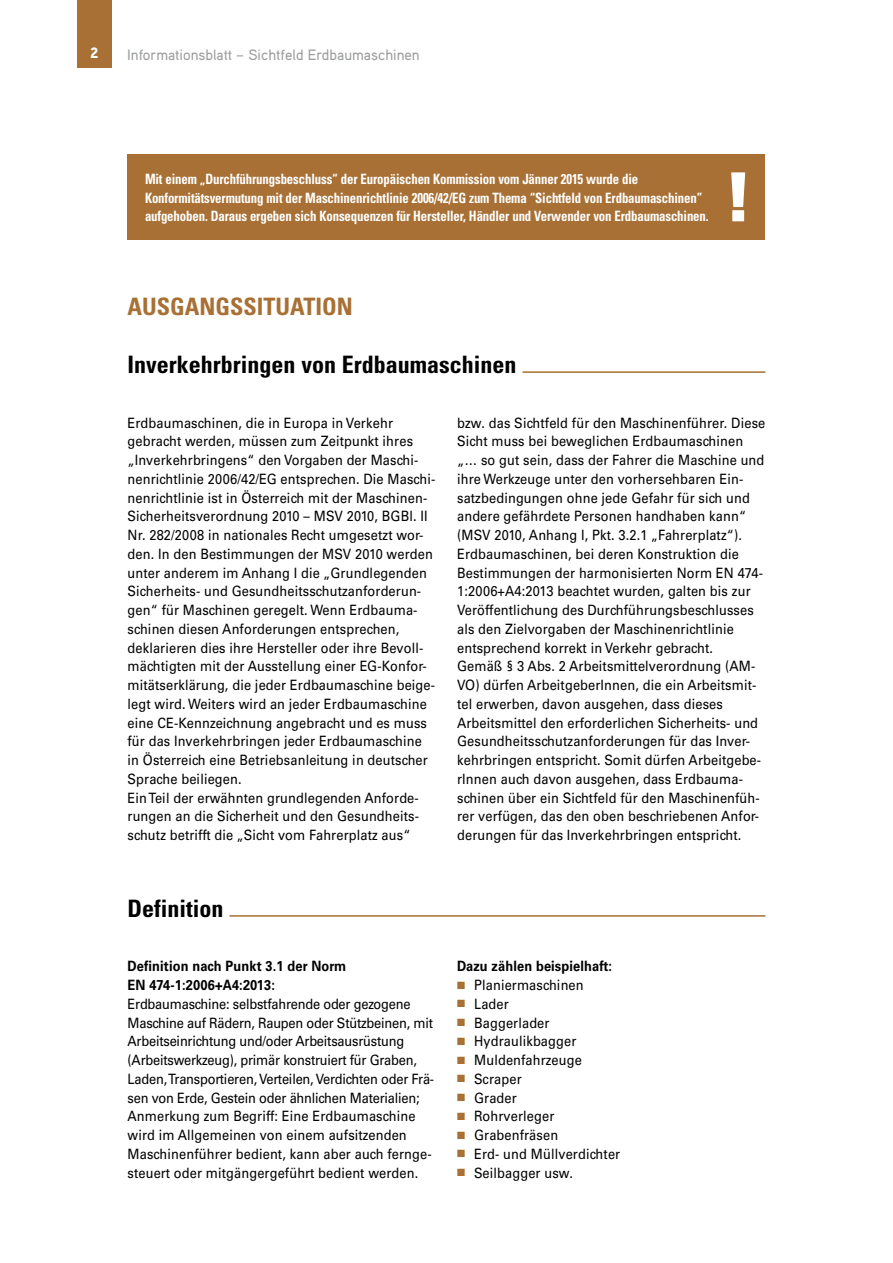
<style>
.page{position:relative;width:893px;height:1263px;background:#fff}
.page>*{position:absolute;margin:0;border:0;box-sizing:border-box;transform-origin:0 0}
.Head_Linie{font:700 condensed 24px "Univers";color:#000}
.Head_Zwischen{font:700 condensed 24px "Univers";color:#a87034}
.t1{font:500 15px "Aaux Pro";color:#9c9e9f}
.t2{font:900 15px "Aaux Pro";color:#fff}
.Lauftext{font:14.25px/18.8px "Univers";letter-spacing:.01em;color:#000;scale:.9 1}
.Lauftext-2{font:14.25px/18.8px "Univers";letter-spacing:-.015em;color:#000;scale:.9 1}
.t3{font:700 condensed 14.25px/18.8px "Univers";letter-spacing:-.01em;color:#fff;scale:.9 1}
.Lauftext-3{font:700 14.25px/18.8px "Univers";letter-spacing:.01em;color:#000;scale:.9 1}
.s1{color:#a87034}
</style>
<div class="page">
<div style="left:78px;top:0;width:34px;height:68px;background:#a87034"></div>
<hr style="left:522px;top:371px;width:243px;height:2px;background:#a87034">
<hr style="left:229px;top:915px;width:536px;height:2px;background:#a87034">
<div style="left:128px;top:154px;width:637px;height:86px;background:#a87034"></div>
<svg style="left:731px;top:172px;width:14px;height:49px"></svg>
<p class="t2" style="left:90px;top:44px;width:10px">2</p>
<p class="t1" style="left:127px;top:45px;width:294px">Informationsblatt – Sichtfeld Erdbaumaschinen</p>
<p class="t3" style="left:145px;top:169px;width:628px">Mit einem „Durchführungsbeschluss“ der Europäischen Kommission vom Jänner 2015 wurde die<br>Konformitätsvermutung mit der Maschinenrichtlinie 2006/42/EG zum Thema “Sichtfeld von Erdbaumaschinen” aufgehoben. Daraus ergeben sich Konsequenzen für Hersteller, Händler und Verwender von Erdbaumaschinen.</p>
<p class="Head_Zwischen" style="left:128px;top:292px;width:227px">AUSGANGSSITUATION</p>
<p class="Head_Linie" style="left:128px;top:350px;width:390px">Inverkehrbringen von Erdbaumaschinen</p>
<p class="Lauftext" style="left:128px;top:413px;width:344px">Erdbaumaschinen, die in Europa in Verkehr gebracht werden, müssen zum Zeitpunkt ihres „Inverkehrbringens“ den Vorgaben der Maschi&shy;nenrichtlinie 2006/42/EG entsprechen. Die Maschi&shy;nenrichtlinie ist in Österreich mit der Maschinen-Sicherheitsverordnung 2010 – MSV 2010, BGBl. II Nr. 282/2008 in nationales Recht umgesetzt wor&shy;den. In den Bestimmungen der MSV 2010 werden unter anderem im Anhang I die „Grundlegenden Sicherheits- und Gesundheitsschutzanforderun&shy;gen“ für Maschinen geregelt. Wenn Erdbauma&shy;schinen diesen Anforderungen entsprechen, deklarieren dies ihre Hersteller oder ihre Bevoll&shy;mächtigten mit der Ausstellung einer EG-Konfor&shy;mitätserklärung, die jeder Erdbaumaschine beige&shy;legt wird. Weiters wird an jeder Erdbaumaschine eine CE-Kennzeichnung angebracht und es muss für das Inverkehrbringen jeder Erdbaumaschine in Österreich eine Betriebsanleitung in deutscher Sprache beiliegen.</p>
<p class="Lauftext" style="left:128px;top:788px;width:325px;text-align:justify">Ein Teil der erwähnten grundlegenden Anforde&shy;rungen an die Sicherheit und den Gesundheits&shy;schutz betrifft die „Sicht vom Fahrerplatz aus“</p>
<p class="Lauftext" style="left:457px;top:413px;width:344px">bzw. das Sichtfeld für den Maschinenführer. Diese Sicht muss bei beweglichen Erdbaumaschinen „… so gut sein, dass der Fahrer die Maschine und ihre Werkzeuge unter den vorhersehbaren Ein&shy;satzbedingungen ohne jede Gefahr für sich und andere gefährdete Personen handhaben kann“ (MSV 2010, Anhang I, Pkt. 3.2.1 „Fahrerplatz“).<br>Erdbaumaschinen, bei deren Konstruktion die Bestimmungen der harmonisierten Norm EN 474- 1:2006+A4:2013 beachtet wurden, galten bis zur Veröffentlichung des Durchführungsbeschlusses als den Zielvorgaben der Maschinenrichtlinie entsprechend korrekt in Verkehr gebracht.</p>
<p class="Lauftext" style="left:457px;top:657px;width:339px">Gemäß § 3 Abs. 2 Arbeitsmittelverordnung (AM-VO) dürfen ArbeitgeberInnen, die ein Arbeitsmit&shy;tel erwerben, davon ausgehen, dass dieses Arbeitsmittel den erforderlichen Sicherheits- und Gesundheitsschutzanforderungen für das Inver&shy;kehrbringen entspricht. Somit dürfen Arbeitgebe&shy;rInnen auch davon ausgehen, dass Erdbauma&shy;schinen über ein Sichtfeld für den Maschinenfüh&shy;rer verfügen, das den oben beschriebenen Anfor&shy;derungen für das Inverkehrbringen entspricht.</p>
<p class="Head_Linie" style="left:128px;top:893px;width:98px">Definition</p>
<p class="Lauftext-3" style="left:128px;top:957px;width:244px">Definition nach Punkt 3.1 der Norm<br>EN 474-1:2006+A4:2013:</p>
<p class="Lauftext-2" style="left:128px;top:994px;width:342px">Erdbaumaschine: selbstfahrende oder gezogene Maschine auf Rädern, Raupen oder Stützbeinen, mit Arbeitseinrichtung und/oder Arbeitsausrüstung (Arbeitswerkzeug), primär konstruiert für Graben, Laden, Transportieren, Verteilen, Verdichten oder Frä&shy;sen von Erde, Gestein oder ähnlichen Materialien;</p>
<p class="Lauftext" style="left:128px;top:1107px;width:339px">Anmerkung zum Begriff: Eine Erdbaumaschine wird im Allgemeinen von einem aufsitzenden Maschinenführer bedient, kann aber auch fernge&shy;steuert oder mitgängergeführt bedient werden.</p>
<p class="Lauftext-3" style="left:457px;top:957px;width:174px">Dazu zählen beispielhaft:</p>
<p class="Lauftext" style="left:457px;top:976px;width:142px"><span class="s1">■</span> Planiermaschinen</p>
<p class="Lauftext" style="left:457px;top:994px;width:59px"><span class="s1">■</span> Lader</p>
<p class="Lauftext" style="left:457px;top:1013px;width:104px"><span class="s1">■</span> Baggerlader</p>
<p class="Lauftext" style="left:457px;top:1032px;width:134px"><span class="s1">■</span> Hydraulikbagger</p>
<p class="Lauftext" style="left:457px;top:1051px;width:140px"><span class="s1">■</span> Muldenfahrzeuge</p>
<p class="Lauftext" style="left:457px;top:1069px;width:73px"><span class="s1">■</span> Scraper</p>
<p class="Lauftext" style="left:457px;top:1088px;width:68px"><span class="s1">■</span> Grader</p>
<p class="Lauftext" style="left:457px;top:1107px;width:110px"><span class="s1">■</span> Rohrverleger</p>
<p class="Lauftext" style="left:457px;top:1126px;width:114px"><span class="s1">■</span> Grabenfräsen</p>
<p class="Lauftext" style="left:457px;top:1144px;width:183px"><span class="s1">■</span> Erd- und Müllverdichter</p>
<p class="Lauftext" style="left:457px;top:1163px;width:130px"><span class="s1">■</span> Seilbagger usw.</p>
</div>
